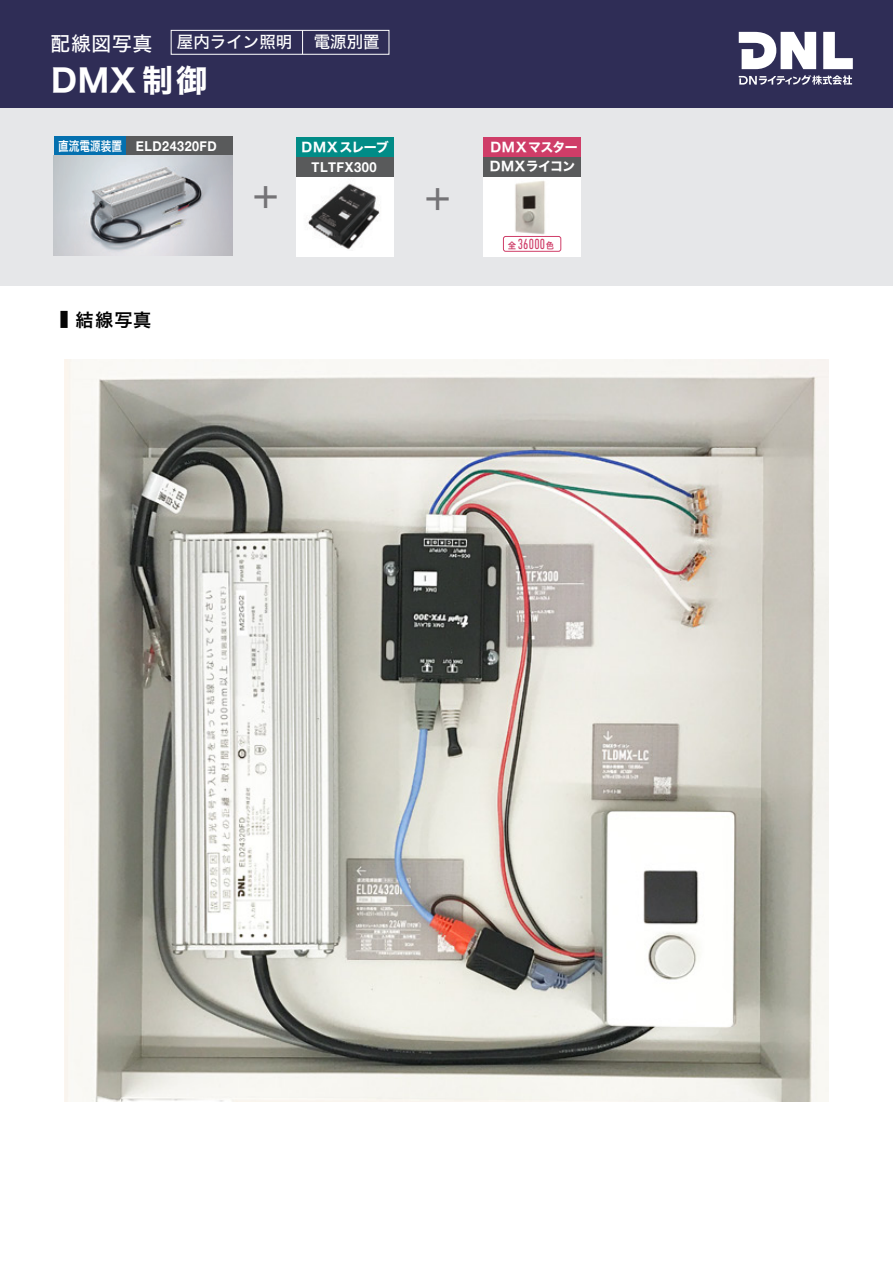
<style>
.page{position:relative;width:893px;height:1263px;background:#fff}
.page>*{position:absolute;margin:0;border:0;box-sizing:border-box;transform-origin:0 0}
.t1{font:31.8px "Hira Kaku Std W5";color:#747376}
.t2{font:31.2px "Hiragino Sans W7";color:#fff}
.t3{font:18.75px "Koburina Go Std W6";color:#030303}
.t4{font:16.5px "Hiragino Sans W5";color:#fff}
.t5{font:condensed 14.85px "DIN Next LT Pro";letter-spacing:.015em;color:#cf3d68;scale:.92 1}
.t6{font:700 13.8px "Helvetica Neue";letter-spacing:.04em;color:#fff;scale:.91 1}
.t7{font:700 13.8px "Helvetica Neue";letter-spacing:.04em;color:#fff;scale:.94 1}
.t8{font:12.9px/19.5px "Hira Kaku Std W7";letter-spacing:-.025em;color:#fff}
.t9{font:12.9px "Hira Kaku Std W7";color:#fff}
.s1{font-size:19.8px}
.s2{font-family:"Hira Kaku Std W6";font-weight:400;font-size:13.05px}
.s3{font-size:22.65px}
.s4{font-family:"Koburina Go Std W6";font-stretch:normal;font-size:9.3px}
</style>
<div class="page">
<div style="left:0;top:0;width:893px;height:108px;background:#2f2d56"></div>
<div style="left:0;top:108px;width:893px;height:178px;background:#e6e7e9"></div>
<svg style="left:823px;top:32px;width:30px;height:37px"></svg>
<svg style="left:739px;top:32px;width:77px;height:37px"></svg>
<svg style="left:739px;top:75px;width:113px;height:10px"></svg>
<div style="left:171px;top:30px;width:218px;height:25px;border:1px solid #fff"></div>
<svg style="left:302px;top:30px;width:1px;height:24px"></svg>
<img style="left:65px;top:359px;width:763px;height:743px">
<div style="left:54px;top:136px;width:78px;height:20px;background:#0470af"></div>
<div style="left:126px;top:136px;width:106px;height:20px;background:#595a5b"></div>
<svg style="left:54px;top:156px;width:178px;height:100px"></svg>
<div style="left:483px;top:137px;width:98px;height:20px;background:#cf3d68"></div>
<div style="left:483px;top:157px;width:98px;height:100px;background:#fff"></div>
<img style="left:515px;top:180px;width:30px;height:55px">
<div style="left:483px;top:157px;width:98px;height:19px;background:#595a5b"></div>
<div style="left:503px;top:236px;width:58px;height:16px;border:1px solid #cf3d68;border-radius:2px"></div>
<div style="left:296px;top:137px;width:98px;height:20px;background:#018c87"></div>
<div style="left:296px;top:157px;width:98px;height:100px;background:#fff"></div>
<img style="left:308px;top:183px;width:72px;height:67px">
<div style="left:296px;top:157px;width:98px;height:19px;background:#595a5b"></div>
<p class="t4" style="left:51px;top:27px;width:243px"><span class="s1">配線図写真</span> 屋内ライン照明</p>
<p class="t4" style="left:314px;top:27px;width:68px">電源別置</p>
<h2 class="t2" style="left:51px;top:56px;width:158px">DMX 制御</h2>
<p class="t6" style="left:58px;top:135px;width:176px"><span class="s2">直流電源装置</span> ELD24320FD</p>
<h1 class="t1" style="left:250px;top:173px;width:33px">＋</h1>
<p class="t9" style="left:301px;top:137px;width:89px">DMXスレーブ</p>
<p class="t7" style="left:312px;top:156px;width:71px">TLTFX300</p>
<h1 class="t1" style="left:422px;top:175px;width:33px">＋</h1>
<p class="t3" style="left:60px;top:305px;width:94px"><span class="s3">■</span> 結線写真</p>
<p class="t8" style="left:490px;top:138px;width:89px">DMXマスター<br>DMXライコン</p>
<p class="t5" style="left:508px;top:236px;width:52px"><span class="s4">全</span> 36000<span class="s4">色</span></p>
</div>
